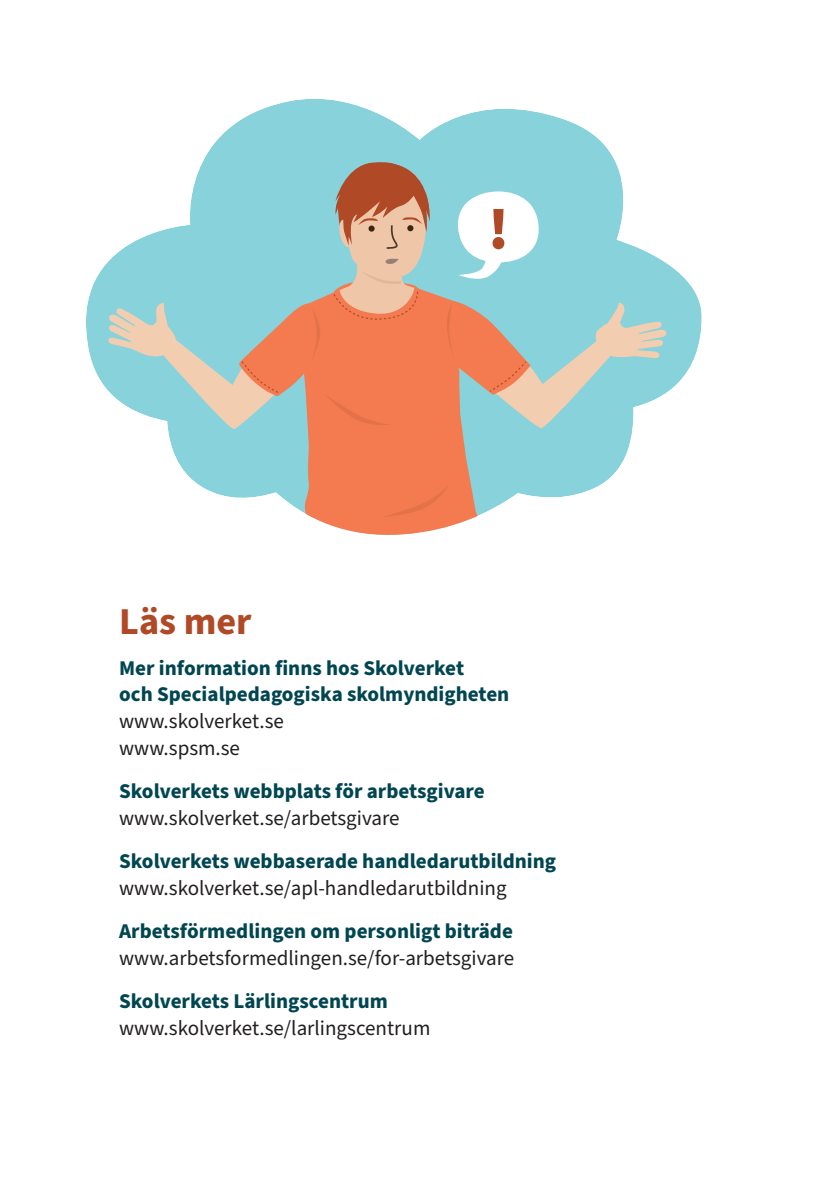
<style>
.page{position:relative;width:840px;height:1191px;background:#fff}
.page>*{position:absolute;margin:0;border:0;box-sizing:border-box;transform-origin:0 0}
.t1{font:900 59px "Source Sans Pro";color:#b04926}
.H2{font:700 38px "Source Sans Pro";color:#b04926}
.Faktarubrik_-_liten{font:700 21px/26px "Source Sans Pro";color:#004651}
.P_-_source{font:21px "Source Sans Pro";color:#231f20}
</style>
<div class="page">
<svg style="left:86px;top:99px;width:615px;height:415px"></svg>
<svg style="left:298px;top:429px;width:183px;height:106px;background:#e98e6c"></svg>
<svg style="left:382px;top:485px;width:67px;height:32px;background:#f2794f"></svg>
<svg style="left:108px;top:162px;width:558px;height:267px;background:#b6c2bb"></svg>
<h1 class="t1" style="left:487px;top:188px;width:23px">!</h1>
<h1 class="H2" style="left:119px;top:596px;width:134px">Läs mer</h1>
<h2 class="Faktarubrik_-_liten" style="left:119px;top:655px;width:391px">Mer information finns hos Skolverket<br>och Specialpedagogiska skolmyndigheten</h2>
<p class="P_-_source" style="left:119px;top:706px;width:166px">www.skolverket.se</p>
<p class="P_-_source" style="left:119px;top:733px;width:122px">www.spsm.se</p>
<h2 class="Faktarubrik_-_liten" style="left:119px;top:778px;width:367px">Skolverkets webbplats för arbetsgivare</h2>
<p class="P_-_source" style="left:119px;top:803px;width:282px">www.skolverket.se/arbetsgivare</p>
<h2 class="Faktarubrik_-_liten" style="left:119px;top:848px;width:438px">Skolverkets webbaserade handledarutbildning</h2>
<p class="P_-_source" style="left:119px;top:873px;width:389px">www.skolverket.se/apl-handledarutbildning</p>
<h2 class="Faktarubrik_-_liten" style="left:119px;top:918px;width:395px">Arbetsförmedlingen om personligt biträde</h2>
<p class="P_-_source" style="left:119px;top:943px;width:396px">www.arbetsformedlingen.se/for-arbetsgivare</p>
<h2 class="Faktarubrik_-_liten" style="left:119px;top:988px;width:270px">Skolverkets Lärlingscentrum</h2>
<p class="P_-_source" style="left:119px;top:1013px;width:312px">www.skolverket.se/larlingscentrum</p>
</div>
